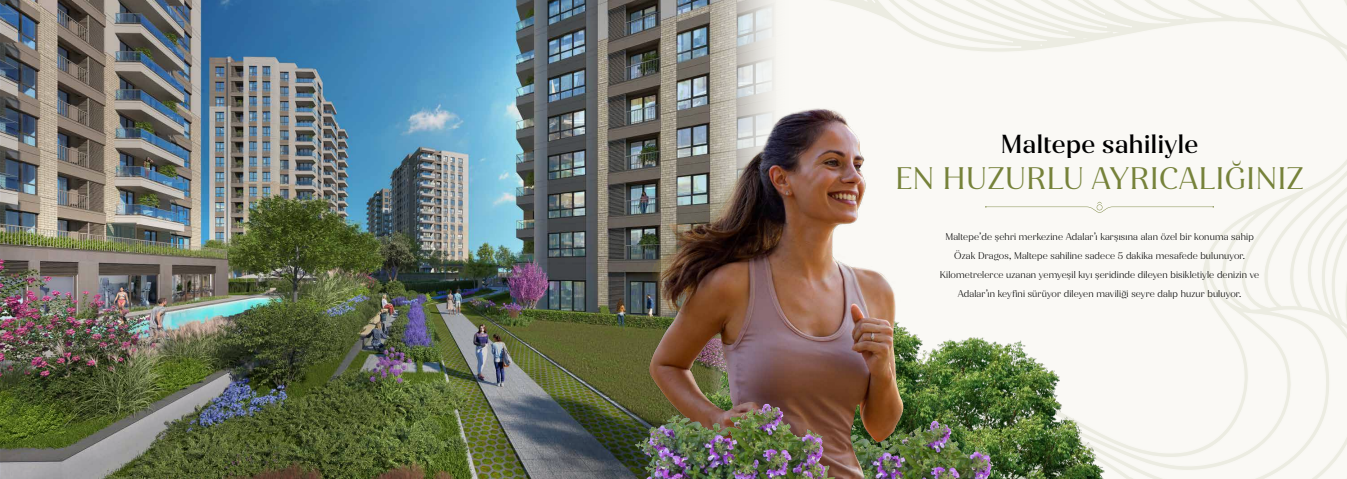
<style>
.page{position:relative;width:1347px;height:479px;background:#fff}
.page>*{position:absolute;margin:0;border:0;box-sizing:border-box;transform-origin:0 0}
.t1{font:29.88px "Magnolia Alt";letter-spacing:.02em;color:#76823a}
.t2{font:500 25px "Magnolia Alt";letter-spacing:.02em;color:#000}
.t3{font:300 9.38px/18.8px "Magnolia Alt";letter-spacing:.015em;color:#000;text-align:center}
</style>
<div class="page">
<img style="left:1px;top:0;width:1345px;height:478px">
<img style="left:1009px;top:305px;width:137px;height:173px">
<img style="left:913px;top:269px;width:96px;height:142px">
<img style="left:913px;top:411px;width:109px;height:67px">
<img style="left:646px;top:47px;width:267px;height:431px">
<img style="left:611px;top:394px;width:243px;height:84px">
<svg style="left:985px;top:201px;width:228px;height:11px"></svg>
<h2 class="t2" style="left:1000px;top:128px;width:199px">Maltepe sahiliyle</h2>
<h1 class="t1" style="left:895px;top:160px;width:409px">EN HUZURLU AYRICALIĞINIZ</h1>
<p class="t3" style="left:939px;top:227px;width:321px">Maltepe’de şehri merkezine Adalar’ı karşısına alan özel bir konuma sahip Özak Dragos, Maltepe sahiline sadece 5 dakika mesafede bulunuyor.<br>Kilometrelerce uzanan yemyeşil kıyı şeridinde dileyen bisikletiyle denizin ve Adalar’ın keyfini sürüyor dileyen maviliği seyre dalıp huzur buluyor.</p>
</div>
